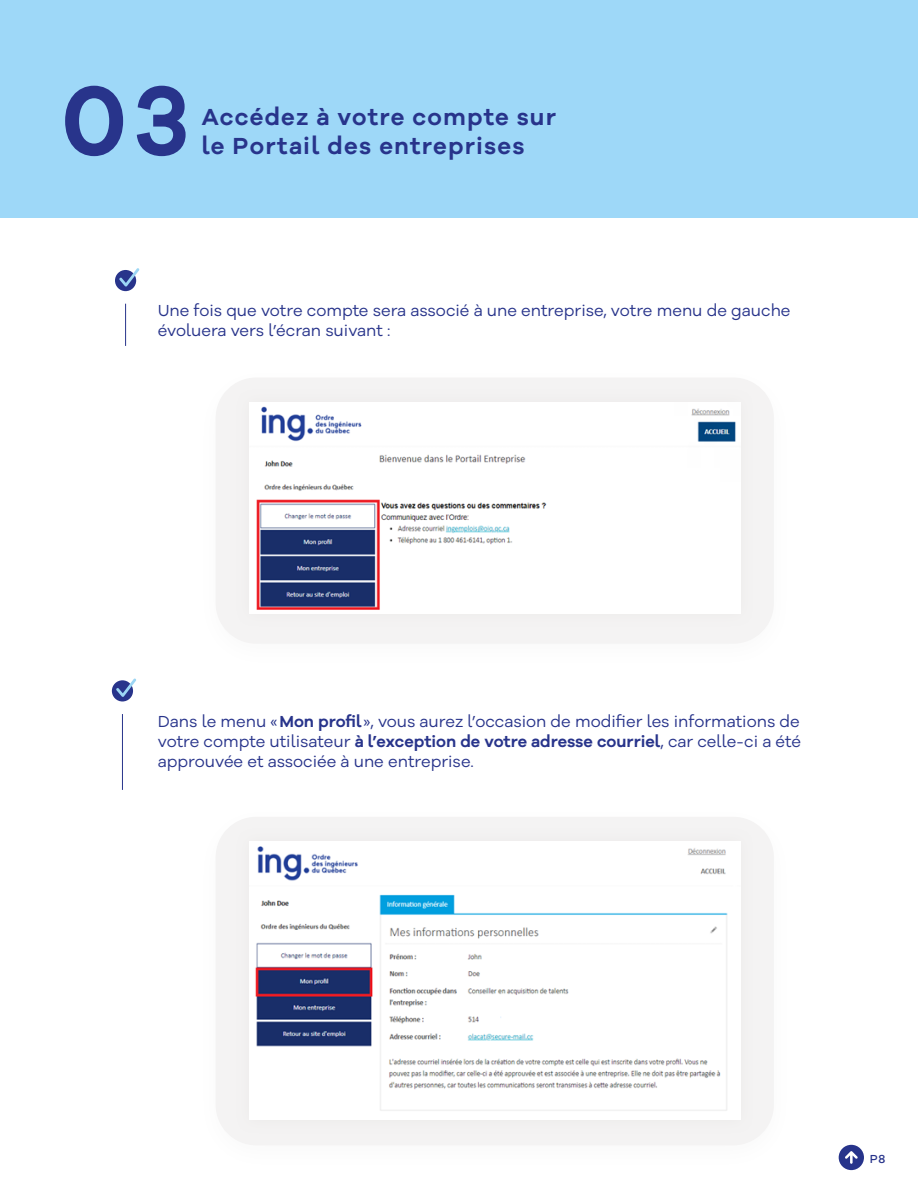
<style>
.page{position:relative;width:918px;height:1188px;background:#fff}
.page>*{position:absolute;margin:0;border:0;box-sizing:border-box;transform-origin:0 0}
.t1{font:600 100.65px "Galano Grotesque Alt";color:#28348b}
.t2{font:600 24px/28.8px "Galano Grotesque Alt";letter-spacing:.05em;color:#28348b}
.t3{font:16.5px/19.8px "Galano Grotesque Alt";color:#28348b}
.t4{font:500 12px "Galano Grotesque Alt";color:#28348b}
.s1{font-weight:600}
</style>
<div class="page">
<div style="left:0;top:0;width:918px;height:218px;background:#9ed8f8"></div>
<hr style="left:125px;top:304px;width:1px;height:42px;background:#28348b">
<hr style="left:122px;top:714px;width:1px;height:76px;background:#28348b">
<div style="left:115px;top:270px;width:21px;height:21px;background:#28348b;border-radius:50%"></div>
<div style="left:112px;top:680px;width:21px;height:21px;background:#28348b;border-radius:50%"></div>
<svg style="left:119px;top:268px;width:20px;height:19px"></svg>
<svg style="left:116px;top:679px;width:20px;height:18px"></svg>
<div style="left:216px;top:378px;width:558px;height:266px;background:#f4f3f3;border-radius:40px"></div>
<img style="left:249px;top:402px;width:491px;height:211px">
<div style="left:216px;top:817px;width:558px;height:328px;background:#f4f3f3;border-radius:40px"></div>
<img style="left:249px;top:841px;width:491px;height:279px">
<svg style="left:839px;top:1145px;width:25px;height:25px"></svg>
<h1 class="t1" style="left:61px;top:56px;width:131px">03</h1>
<h2 class="t2" style="left:202px;top:102px;width:356px">Accédez à votre compte sur le Portail des entreprises</h2>
<p class="t3" style="left:158px;top:300px;width:634px">Une fois que votre compte sera associé à une entreprise, votre menu de gauche évoluera vers l’écran suivant :</p>
<p class="t3" style="left:158px;top:711px;width:645px;text-align:justify">Dans le menu «<span class="s1">Mon profil</span> », vous aurez l’occasion de modifier les informations de votre compte utilisateur <span class="s1">à l’exception de votre adresse courriel</span>, car celle-ci a été approuvée et associée à une entreprise.</p>
<p class="t4" style="left:870px;top:1151px;width:17px">P8</p>
</div>
